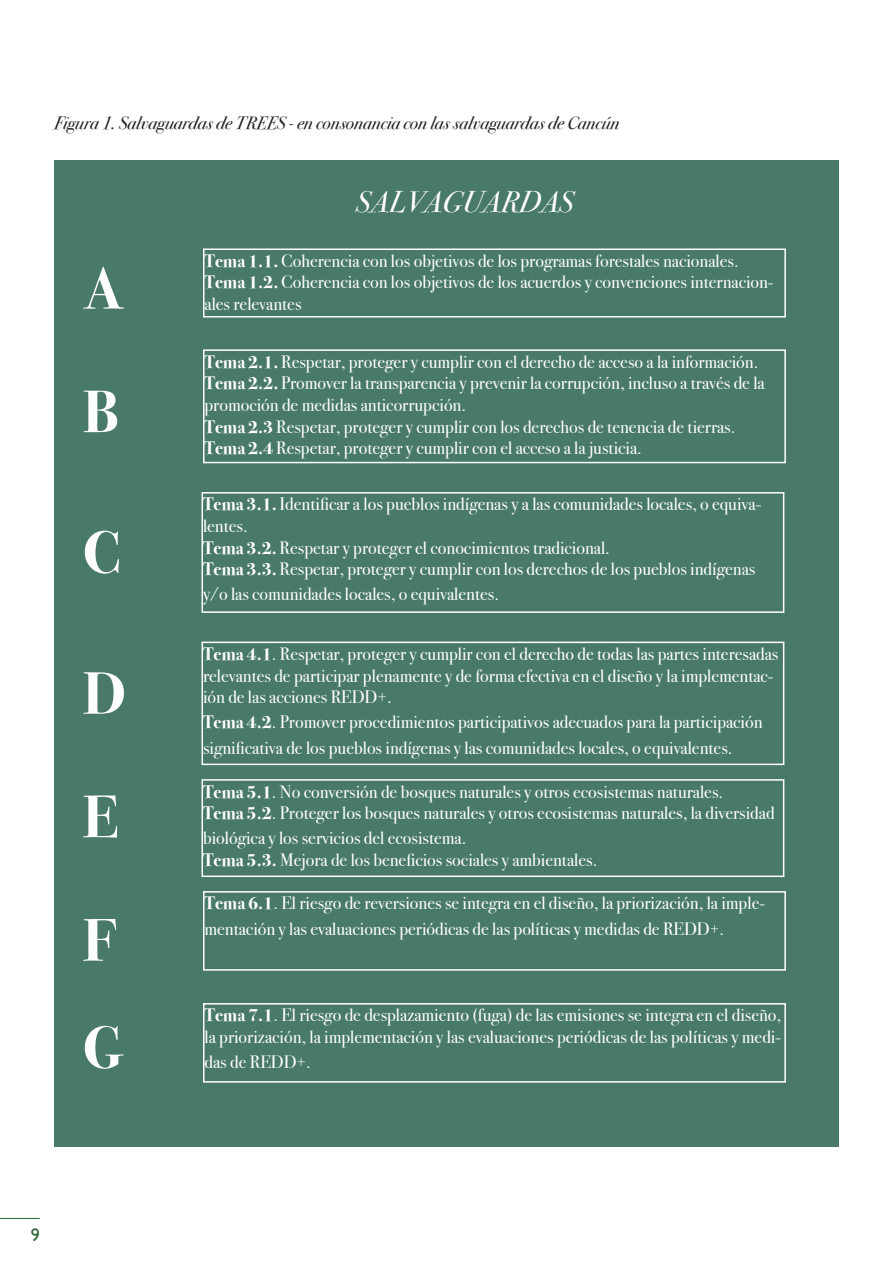
<style>
.page{position:relative;width:893px;height:1263px;background:#fff}
.page>*{position:absolute;margin:0;border:0;box-sizing:border-box;transform-origin:0 0}
.t1{font:700 60px "Bodoni Svty Two ITCTT";color:#fff}
.t2{font:italic 30px "Bodoni Svty Two ITCTT";color:#fff}
.t3{font:18px/21.6px "Bodoni Svty Two ITCTT";color:#fff}
.Body{font:italic 18px "Bodoni Svty Two ITCTT";color:#231f20}
.t4{font:18px "Gill Sans";color:#2c6536}
.s1{font-weight:700}
</style>
<div class="page">
<hr style="left:0;top:1218px;width:40px;height:1px;background:#276534">
<div style="left:54px;top:161px;width:785px;height:986px;background:#487969"></div>
<div style="left:203px;top:248px;width:583px;height:69px;border:2px solid #fff"></div>
<div style="left:203px;top:349px;width:583px;height:114px;border:2px solid #fff"></div>
<div style="left:202px;top:492px;width:582px;height:121px;border:2px solid #fff"></div>
<div style="left:202px;top:642px;width:582px;height:123px;border:2px solid #fff"></div>
<div style="left:202px;top:779px;width:582px;height:98px;border:2px solid #fff"></div>
<div style="left:203px;top:891px;width:583px;height:80px;border:2px solid #fff"></div>
<div style="left:203px;top:1003px;width:583px;height:79px;border:2px solid #fff"></div>
<p class="Body" style="left:54px;top:107px;width:567px">Figura 1. Salvaguardas de TREES - en consonancia con las salvaguardas de Cancún</p>
<p class="t1" style="left:83px;top:239px;width:42px">A</p>
<p class="t1" style="left:83px;top:362px;width:38px">B</p>
<p class="t1" style="left:83px;top:503px;width:40px">C</p>
<p class="t1" style="left:83px;top:644px;width:44px">D</p>
<p class="t1" style="left:83px;top:767px;width:37px">E</p>
<p class="t1" style="left:83px;top:891px;width:35px">F</p>
<p class="t1" style="left:83px;top:998px;width:41px">G</p>
<p class="t2" style="left:356px;top:176px;width:219px">SALVAGUARDAS</p>
<p class="t3" style="left:205px;top:248px;width:536px"><span class="s1">Tema 1.1.</span> Coherencia con los objetivos de los programas forestales nacionales.</p>
<p class="t3" style="left:205px;top:270px;width:570px"><span class="s1">Tema 1.2.</span> Coherencia con los objetivos de los acuerdos y convenciones internacion&shy;ales relevantes</p>
<p class="t3" style="left:205px;top:349px;width:555px"><span class="s1">Tema 2.1.</span> Respetar, proteger y cumplir con el derecho de acceso a la información.</p>
<p class="t3" style="left:205px;top:371px;width:562px"><span class="s1">Tema 2.2.</span> Promover la transparencia y prevenir la corrupción, incluso a través de la promoción de medidas anticorrupción.</p>
<p class="t3" style="left:205px;top:414px;width:532px"><span class="s1">Tema 2.3</span> Respetar, proteger y cumplir con los derechos de tenencia de tierras.</p>
<p class="t3" style="left:205px;top:435px;width:439px"><span class="s1">Tema 2.4</span> Respetar, proteger y cumplir con el acceso a la justicia.</p>
<p class="t3" style="left:203px;top:492px;width:560px"><span class="s1">Tema 3.1.</span> Identificar a los pueblos indígenas y a las comunidades locales, o equiva&shy;lentes.</p>
<p class="t3" style="left:203px;top:535px;width:408px"><span class="s1">Tema 3.2.</span> Respetar y proteger el conocimientos tradicional.</p>
<p class="t3" style="left:203px;top:555px;width:554px;line-height:25.2px"><span class="s1">Tema 3.3.</span> Respetar, proteger y cumplir con los derechos de los pueblos indígenas y/o las comunidades locales, o equivalentes.</p>
<p class="t3" style="left:203px;top:641px;width:577px"><span class="s1">Tema 4.1</span>. Respetar, proteger y cumplir con el derecho de todas las partes interesadas relevantes de participar plenamente y de forma efectiva en el diseño y la implementac&shy;ión de las acciones REDD+.</p>
<p class="t3" style="left:203px;top:708px;width:561px;line-height:25.2px"><span class="s1">Tema 4.2</span>. Promover procedimientos participativos adecuados para la participación significativa de los pueblos indígenas y las comunidades locales, o equivalentes.</p>
<p class="t3" style="left:203px;top:779px;width:522px"><span class="s1">Tema 5.1</span>. No conversión de bosques naturales y otros ecosistemas naturales.</p>
<p class="t3" style="left:203px;top:798px;width:573px;line-height:25.2px"><span class="s1">Tema 5.2</span>. Proteger los bosques naturales y otros ecosistemas naturales, la diversidad biológica y los servicios del ecosistema.</p>
<p class="t3" style="left:203px;top:847px;width:396px"><span class="s1">Tema 5.3.</span> Mejora de los beneficios sociales y ambientales.</p>
<p class="t3" style="left:205px;top:889px;width:562px;line-height:25.2px"><span class="s1">Tema 6.1</span>. El riesgo de reversiones se integra en el diseño, la priorización, la imple&shy;mentación y las evaluaciones periódicas de las políticas y medidas de REDD+.</p>
<p class="t3" style="left:205px;top:1002px;width:578px"><span class="s1">Tema 7.1</span>. El riesgo de desplazamiento (fuga) de las emisiones se integra en el diseño, la priorización, la implementación y las evaluaciones periódicas de las políticas y medi-</p>
<p class="t3" style="left:205px;top:1049px;width:108px">das de REDD+.</p>
<p class="t4" style="left:31px;top:1224px;width:10px">9</p>
</div>
